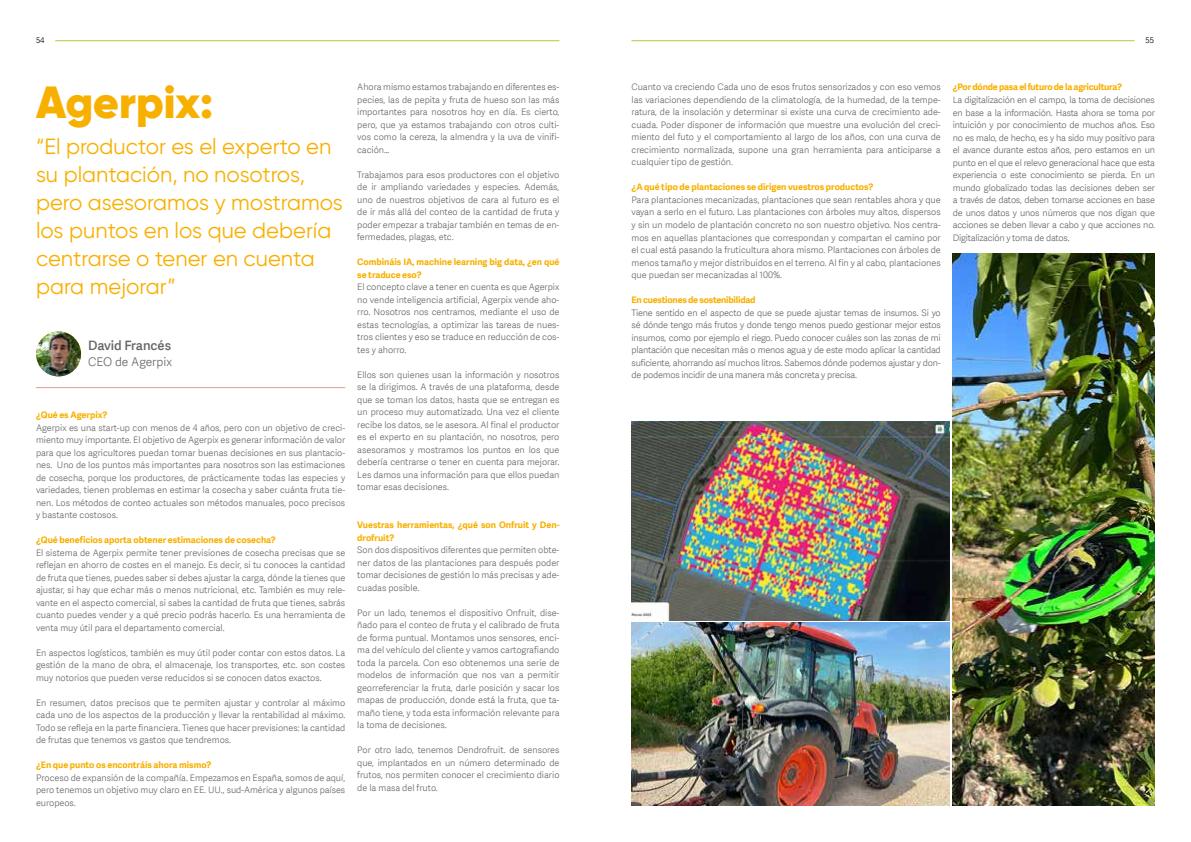
<style>
.page{position:relative;width:1191px;height:842px;background:#fff}
.page>*{position:absolute;margin:0;border:0;box-sizing:border-box;transform-origin:0 0}
.t1{font:900 45px "Gilroy";color:#f8b000}
.t2{font:22px/28px "Gilroy";color:#f8b000}
.t3{font:600 13px "Adelle Sans";color:#666}
.t4{font:300 12px "Adelle Sans";color:#666}
.t5{font:300 9px/12.5px "Adelle Sans";color:#666;text-align:justify}
.t6{font:700 9px/12.5px "Adelle Sans";color:#f8b000}
.t7{font:700 9px "Adelle Sans";letter-spacing:-.02em;color:#f8b000}
.t8{font:300 8px "Adelle Sans";color:#000}
</style>
<div class="page">
<hr style="left:36px;top:387px;width:309px;height:1px;background:#e4988d">
<img style="left:36px;top:331px;width:45px;height:45px;border-radius:23px">
<img style="left:631px;top:421px;width:319px;height:385px">
<img style="left:952px;top:254px;width:203px;height:552px">
<hr style="left:631px;top:41px;width:503px;height:1px;background:#a8cf3d">
<hr style="left:55px;top:41px;width:504px;height:1px;background:#a8cf3d">
<p class="t8" style="left:36px;top:36px;width:10px">54</p>
<p class="t8" style="left:1145px;top:36px;width:10px">55</p>
<h1 class="t1" style="left:36px;top:74px;width:179px">Agerpix:</h1>
<h2 class="t2" style="left:36px;top:132px;width:308px">“El productor es el experto en su plantación, no nosotros, pero asesoramos y mostramos los puntos en los que debería centrarse o tener en cuenta para mejorar”</h2>
<h3 class="t3" style="left:88px;top:338px;width:85px">David Francés</h3>
<h3 class="t4" style="left:88px;top:355px;width:85px">CEO de Agerpix</h3>
<p class="t6" style="left:36px;top:409px;width:73px">¿Qué es Agerpix?</p>
<p class="t5" style="left:36px;top:421px;width:311px">Agerpix es una start-up con menos de 4 años, pero con un objetivo de creci&shy;miento muy importante. El objetivo de Agerpix es generar información de valor para que los agricultores puedan tomar buenas decisiones en sus plantacio&shy;nes. Uno de los puntos más importantes para nosotros son las estimaciones de cosecha, porque los productores, de prácticamente todas las especies y variedades, tienen problemas en estimar la cosecha y saber cuánta fruta tie&shy;nen. Los métodos de conteo actuales son métodos manuales, poco precisos y bastante costosos.</p>
<p class="t6" style="left:36px;top:534px;width:241px">¿Qué beneficios aporta obtener estimaciones de cosecha?</p>
<p class="t5" style="left:36px;top:546px;width:311px">El sistema de Agerpix permite tener previsiones de cosecha precisas que se reflejan en ahorro de costes en el manejo. Es decir, si tu conoces la cantidad de fruta que tienes, puedes saber si debes ajustar la carga, dónde la tienes que ajustar, si hay que echar más o menos nutricional, etc. También es muy rele&shy;vante en el aspecto comercial, si sabes la cantidad de fruta que tienes, sabrás cuanto puedes vender y a qué precio podrás hacerlo. Es una herramienta de venta muy útil para el departamento comercial.</p>
<p class="t5" style="left:36px;top:646px;width:311px">En aspectos logísticos, también es muy útil poder contar con estos datos. La gestión de la mano de obra, el almacenaje, los transportes, etc. son costes muy notorios que pueden verse reducidos si se conocen datos exactos.</p>
<p class="t5" style="left:36px;top:696px;width:311px">En resumen, datos precisos que te permiten ajustar y controlar al máximo cada uno de los aspectos de la producción y llevar la rentabilidad al máximo.<br>Todo se refleja en la parte financiera. Tienes que hacer previsiones: la cantidad de frutas que tenemos vs gastos que tendremos.</p>
<p class="t6" style="left:36px;top:759px;width:177px">¿En que punto os encontráis ahora mismo?</p>
<p class="t5" style="left:36px;top:771px;width:311px">Proceso de expansión de la compañía. Empezamos en España, somos de aquí, pero tenemos un objetivo muy claro en EE. UU., sud-América y algunos países europeos.</p>
<p class="t5" style="left:357px;top:81px;width:204px">Ahora mismo estamos trabajando en diferentes es&shy;pecies, las de pepita y fruta de hueso son las más importantes para nosotros hoy en día. Es cierto, pero, que ya estamos trabajando con otros culti&shy;vos como la cereza, la almendra y la uva de vinifi&shy;cación…</p>
<p class="t5" style="left:357px;top:169px;width:204px">Trabajamos para esos productores con el objetivo de ir ampliando variedades y especies. Además, uno de nuestros objetivos de cara al futuro es el de ir más allá del conteo de la cantidad de fruta y poder empezar a trabajar también en temas de en&shy;fermedades, plagas, etc.</p>
<p class="t6" style="left:357px;top:256px;width:204px">Combináis IA, machine learning big data, ¿en qué se traduce eso?</p>
<p class="t5" style="left:357px;top:281px;width:204px">El concepto clave a tener en cuenta es que Agerpix no vende inteligencia artificial, Agerpix vende aho&shy;rro. Nosotros nos centramos, mediante el uso de estas tecnologías, a optimizar las tareas de nues&shy;tros clientes y eso se traduce en reducción de cos&shy;tes y ahorro.</p>
<p class="t5" style="left:357px;top:369px;width:204px">Ellos son quienes usan la información y nosotros se la dirigimos. A través de una plataforma, desde que se toman los datos, hasta que se entregan es un proceso muy automatizado. Una vez el cliente recibe los datos, se le asesora. Al final el productor es el experto en su plantación, no nosotros, pero asesoramos y mostramos los puntos en los que debería centrarse o tener en cuenta para mejorar.<br>Les damos una información para que ellos puedan tomar esas decisiones.</p>
<p class="t6" style="left:357px;top:519px;width:204px">Vuestras herramientas, ¿qué son Onfruit y Den&shy;drofruit?</p>
<p class="t5" style="left:357px;top:544px;width:204px">Son dos dispositivos diferentes que permiten obte&shy;ner datos de las plantaciones para después poder tomar decisiones de gestión lo más precisas y ade&shy;cuadas posible.</p>
<p class="t5" style="left:357px;top:606px;width:204px">Por un lado, tenemos el dispositivo Onfruit, dise&shy;ñado para el conteo de fruta y el calibrado de fruta de forma puntual. Montamos unos sensores, enci&shy;ma del vehículo del cliente y vamos cartografiando toda la parcela. Con eso obtenemos una serie de modelos de información que nos van a permitir georreferenciar la fruta, darle posición y sacar los mapas de producción, donde está la fruta, que ta&shy;maño tiene, y toda esta información relevante para la toma de decisiones.</p>
<p class="t5" style="left:357px;top:744px;width:204px">Por otro lado, tenemos Dendrofruit. de sensores que, implantados en un número determinado de frutos, nos permiten conocer el crecimiento diario de la masa del fruto.</p>
<p class="t5" style="left:631px;top:81px;width:311px">Cuanto va creciendo Cada uno de esos frutos sensorizados y con eso vemos las variaciones dependiendo de la climatología, de la humedad, de la tempe&shy;ratura, de la insolación y determinar si existe una curva de crecimiento ade&shy;cuada. Poder disponer de información que muestre una evolución del creci&shy;miento del futo y el comportamiento al largo de los años, con una curva de crecimiento normalizada, supone una gran herramienta para anticiparse a cualquier tipo de gestión.</p>
<p class="t6" style="left:631px;top:181px;width:243px">¿A qué tipo de plantaciones se dirigen vuestros productos?</p>
<p class="t5" style="left:631px;top:194px;width:311px">Para plantaciones mecanizadas, plantaciones que sean rentables ahora y que vayan a serlo en el futuro. Las plantaciones con árboles muy altos, dispersos y sin un modelo de plantación concreto no son nuestro objetivo. Nos centra&shy;mos en aquellas plantaciones que correspondan y compartan el camino por el cual está pasando la fruticultura ahora mismo. Plantaciones con árboles de menos tamaño y mejor distribuidos en el terreno. Al fin y al cabo, plantaciones que puedan ser mecanizadas al 100%.</p>
<p class="t7" style="left:631px;top:295px;width:125px">En cuestiones de sostenibilidad</p>
<p class="t5" style="left:631px;top:306px;width:311px">Tiene sentido en el aspecto de que se puede ajustar temas de insumos. Si yo sé dónde tengo más frutos y donde tengo menos puedo gestionar mejor estos insumos, como por ejemplo el riego. Puedo conocer cuáles son las zonas de mi plantación que necesitan más o menos agua y de este modo aplicar la cantidad suficiente, ahorrando así muchos litros. Sabemos dónde podemos ajustar y don&shy;de podemos incidir de una manera más concreta y precisa.</p>
<p class="t7" style="left:952px;top:82px;width:171px">¿Por dónde pasa el futuro de la agricultura?</p>
<p class="t5" style="left:952px;top:94px;width:204px">La digitalización en el campo, la toma de decisiones en base a la información. Hasta ahora se toma por intuición y por conocimiento de muchos años. Eso no es malo, de hecho, es y ha sido muy positivo para el avance durante estos años, pero estamos en un punto en el que el relevo generacional hace que esta experiencia o este conocimiento se pierda. En un mundo globalizado todas las decisiones deben ser a través de datos, deben tomarse acciones en base de unos datos y unos números que nos digan que acciones se deben llevar a cabo y que acciones no.<br>Digitalización y toma de datos.</p>
</div>
